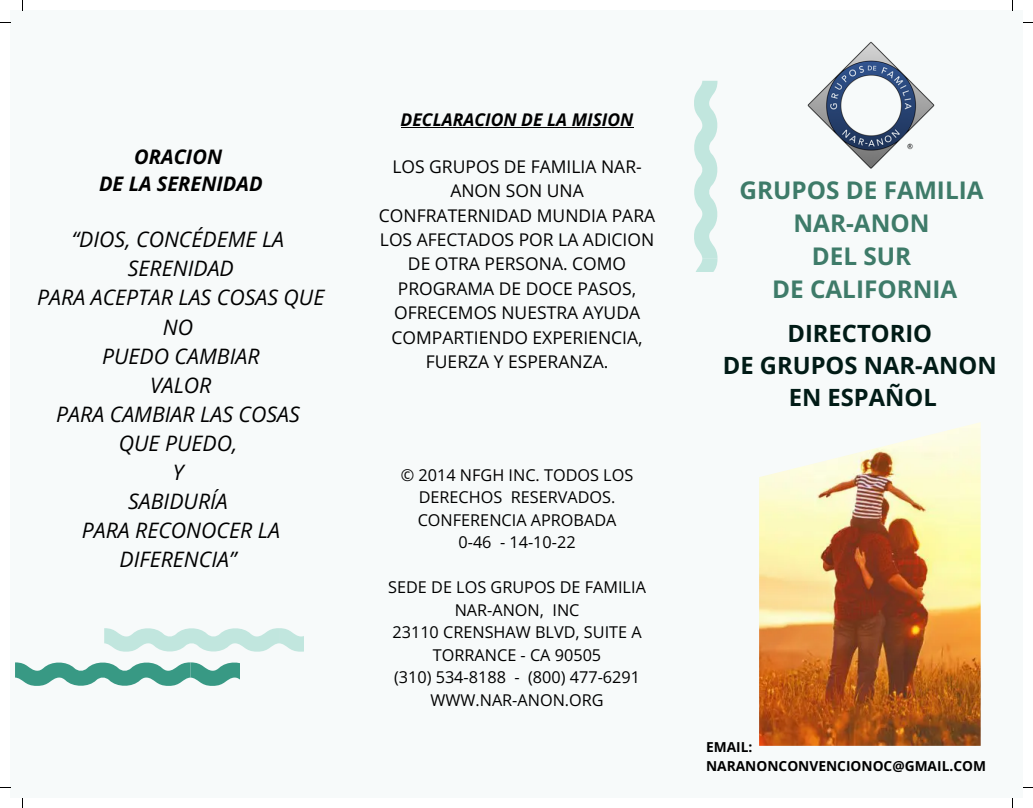
<style>
.page{position:relative;width:1033px;height:808px;background:#fff}
.page>*{position:absolute;margin:0;border:0;box-sizing:border-box;transform-origin:0 0}
.t1{font:700 24.25px "Open Sans";color:#3e7b69}
.t2{font:700 23.75px "Open Sans";color:#011b16}
.t3{font:italic 21.25px/29px "Open Sans";color:#000;text-align:center}
.t4{font:italic 700 20px "Open Sans";color:#000}
.t5{font:17.5px/24.4px "Open Sans";color:#000;text-align:center}
.t6{font:italic 700 17.5px "Open Sans";color:#000}
.t7{font:16.25px/22.5px "Open Sans";color:#000;text-align:center}
.t8{font:700 13.75px/18.8px "Open Sans";color:#000}
</style>
<div class="page">
<div style="left:10px;top:10px;width:1013px;height:788px;background:#f7fafa"></div>
<svg style="left:104px;top:628px;width:200px;height:23px"></svg>
<svg style="left:694px;top:81px;width:23px;height:190px"></svg>
<svg style="left:15px;top:662px;width:224px;height:23px"></svg>
<img style="left:759px;top:422px;width:221px;height:323px">
<img style="left:807px;top:41px;width:128px;height:128px">
<hr style="left:400px;top:127px;width:233px;height:1px;background:#000">
<p class="t4" style="left:134px;top:142px;width:89px">ORACION</p>
<p class="t4" style="left:99px;top:170px;width:165px">DE LA SERENIDAD</p>
<p class="t3" style="left:72px;top:224px;width:214px">“DIOS, CONCÉDEME LA</p>
<p class="t3" style="left:128px;top:253px;width:107px">SERENIDAD</p>
<p class="t3" style="left:37px;top:283px;width:289px">PARA ACEPTAR LAS COSAS QUE<br>NO</p>
<p class="t3" style="left:102px;top:341px;width:159px">PUEDO CAMBIAR</p>
<p class="t3" style="left:150px;top:370px;width:63px">VALOR</p>
<p class="t3" style="left:56px;top:399px;width:245px">PARA CAMBIAR LAS COSAS</p>
<p class="t3" style="left:119px;top:428px;width:120px">QUE PUEDO,</p>
<p class="t3" style="left:173px;top:457px;width:12px">Y</p>
<p class="t3" style="left:128px;top:486px;width:101px">SABIDURÍA</p>
<p class="t3" style="left:82px;top:515px;width:200px">PARA RECONOCER LA<br>DIFERENCIA”</p>
<p class="t6" style="left:400px;top:107px;width:234px">DECLARACION DE LA MISION</p>
<p class="t5" style="left:379px;top:154px;width:278px">LOS GRUPOS DE FAMILIA NAR-<br>ANON SON UNA<br>CONFRATERNIDAD MUNDIA PARA<br>LOS AFECTADOS POR LA ADICION<br>DE OTRA PERSONA. COMO<br>PROGRAMA DE DOCE PASOS,<br>OFRECEMOS NUESTRA AYUDA<br>COMPARTIENDO EXPERIENCIA,<br>FUERZA Y ESPERANZA.</p>
<p class="t7" style="left:401px;top:463px;width:234px">© 2014 NFGH INC. TODOS LOS<br>DERECHOS RESERVADOS.</p>
<p class="t7" style="left:418px;top:508px;width:200px">CONFERENCIA APROBADA</p>
<p class="t7" style="left:458px;top:530px;width:119px">0-46 - 14-10-22</p>
<p class="t7" style="left:388px;top:575px;width:259px">SEDE DE LOS GRUPOS DE FAMILIA<br>NAR-ANON, INC</p>
<p class="t7" style="left:392px;top:620px;width:251px">23110 CRENSHAW BLVD, SUITE A</p>
<p class="t7" style="left:433px;top:643px;width:170px">TORRANCE - CA 90505</p>
<p class="t7" style="left:394px;top:665px;width:247px">(310) 534-8188 - (800) 477-6291</p>
<p class="t7" style="left:430px;top:688px;width:175px">WWW.NAR-ANON.ORG</p>
<p class="t1" style="left:739px;top:173px;width:245px">GRUPOS DE FAMILIA</p>
<p class="t1" style="left:793px;top:206px;width:137px">NAR-ANON</p>
<p class="t1" style="left:811px;top:239px;width:101px">DEL SUR</p>
<p class="t1" style="left:772px;top:272px;width:187px">DE CALIFORNIA</p>
<p class="t2" style="left:787px;top:317px;width:146px">DIRECTORIO</p>
<p class="t2" style="left:722px;top:348px;width:275px">DE GRUPOS NAR-ANON</p>
<p class="t2" style="left:788px;top:380px;width:150px">EN ESPAÑOL</p>
<p class="t8" style="left:706px;top:737px;width:281px">EMAIL:<br>NARANONCONVENCIONOC@GMAIL.COM</p>
</div>
